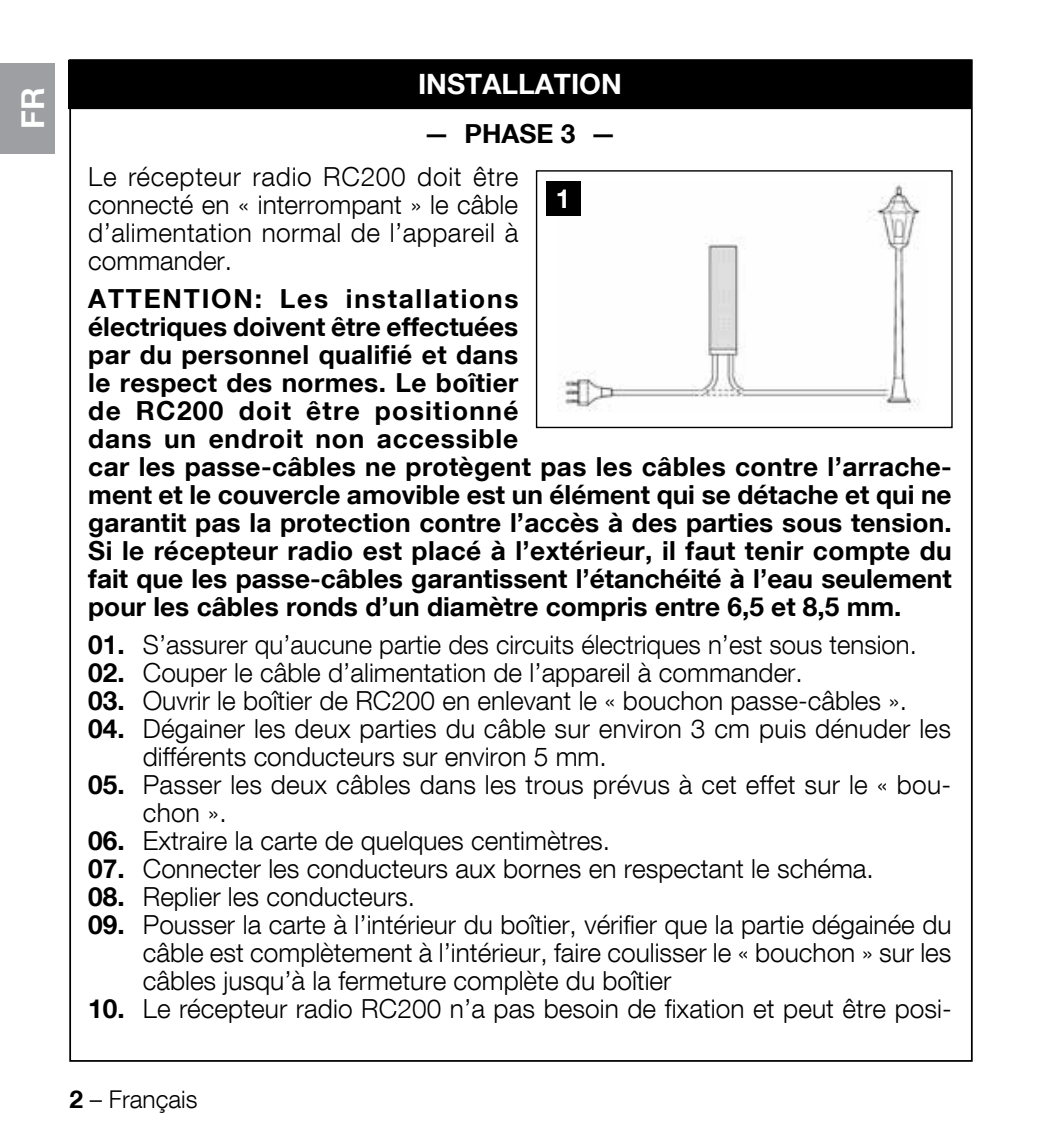
<style>
.page{position:relative;width:1042px;height:1141px;background:#fff}
.page>*{position:absolute;margin:0;border:0;box-sizing:border-box;transform-origin:0 0}
.t1{font:700 31.5px "Helvetica Neue LT Com";color:#fff}
.t2{font:700 28px "Helvetica Neue LT Com";color:#fff}
.t3{font:300 26.25px/28px "Helvetica Neue LT Com";color:#000;text-align:justify}
.t4{font:700 26.25px/28px "Helvetica Neue LT Com";letter-spacing:.005em;color:#000}
.t5{font:700 26.25px "Helvetica Neue LT Com";color:#fff}
.t6{font:300 24.5px "Helvetica Neue LT Com";color:#000}
.s1{font-weight:700}
</style>
<div class="page">
<div style="left:0;top:63px;width:55px;height:90px;background:#9d9fa2"></div>
<div style="left:69px;top:60px;width:902px;height:49px;background:#000"></div>
<img style="left:557px;top:183px;width:364px;height:229px">
<div style="left:536px;top:170px;width:416px;height:258px;border:1px solid #000"></div>
<div style="left:546px;top:181px;width:34px;height:35px;background:#000"></div>
<p class="t1" style="left:13px;top:129px;width:43px;rotate:-90deg">FR</p>
<p class="t2" style="left:418px;top:67px;width:205px">INSTALLATION</p>
<p class="t4" style="left:424px;top:119px;width:194px">— PHASE 3 —</p>
<p class="t3" style="left:88px;top:162px;width:432px">Le récepteur radio RC200 doit être connecté en « interrompant » le câble d’alimentation normal de l’appareil à commander.</p>
<p class="t4" style="left:88px;top:283px;width:865px">ATTENTION: Les installations<br>électriques doivent être effectuées<br>par du personnel qualifié et dans<br>le respect des normes. Le boîtier<br>de RC200 doit être positionné<br>dans un endroit non accessible<br>car les passe-câbles ne protègent pas les câbles contre l’arrache&shy;ment et le couvercle amovible est un élément qui se détache et qui ne garantit pas la protection contre l’accès à des parties sous tension.<br>Si le récepteur radio est placé à l’extérieur, il faut tenir compte du fait que les passe-câbles garantissent l’étanchéité à l’eau seulement pour les câbles ronds d’un diamètre compris entre 6,5 et 8,5 mm.</p>
<p class="t3" style="left:88px;top:630px;width:830px"><span class="s1">01.</span> S’assurer qu’aucune partie des circuits électriques n’est sous tension.</p>
<p class="t3" style="left:88px;top:658px;width:716px"><span class="s1">02.</span> Couper le câble d’alimentation de l’appareil à commander.</p>
<p class="t3" style="left:88px;top:686px;width:820px"><span class="s1">03.</span> Ouvrir le boîtier de RC200 en enlevant le « bouchon passe-câbles ».</p>
<p class="t3" style="left:143px;top:714px;width:809px;text-indent:-55px"><span class="s1">04.</span> Dégainer les deux parties du câble sur environ 3 cm puis dénuder les différents conducteurs sur environ 5 mm.</p>
<p class="t3" style="left:143px;top:770px;width:806px;text-indent:-55px"><span class="s1">05.</span> Passer les deux câbles dans les trous prévus à cet effet sur le « bou&shy;chon ».</p>
<p class="t3" style="left:88px;top:826px;width:523px"><span class="s1">06.</span> Extraire la carte de quelques centimètres.</p>
<p class="t3" style="left:88px;top:854px;width:787px"><span class="s1">07.</span> Connecter les conducteurs aux bornes en respectant le schéma.</p>
<p class="t3" style="left:88px;top:882px;width:328px"><span class="s1">08.</span> Replier les conducteurs.</p>
<p class="t3" style="left:143px;top:910px;width:810px;text-indent:-55px"><span class="s1">09.</span> Pousser la carte à l’intérieur du boîtier, vérifier que la partie dégainée du câble est complètement à l’intérieur, faire coulisser le « bouchon » sur les câbles jusqu’à la fermeture complète du boîtier</p>
<p class="t3" style="left:88px;top:994px;width:865px"><span class="s1">10.</span> Le récepteur radio RC200 n’a pas besoin de fixation et peut être posi-</p>
<p class="t5" style="left:556px;top:182px;width:16px">1</p>
<p class="t6" style="left:69px;top:1084px;width:129px"><span class="s1">2</span> – Français</p>
</div>
